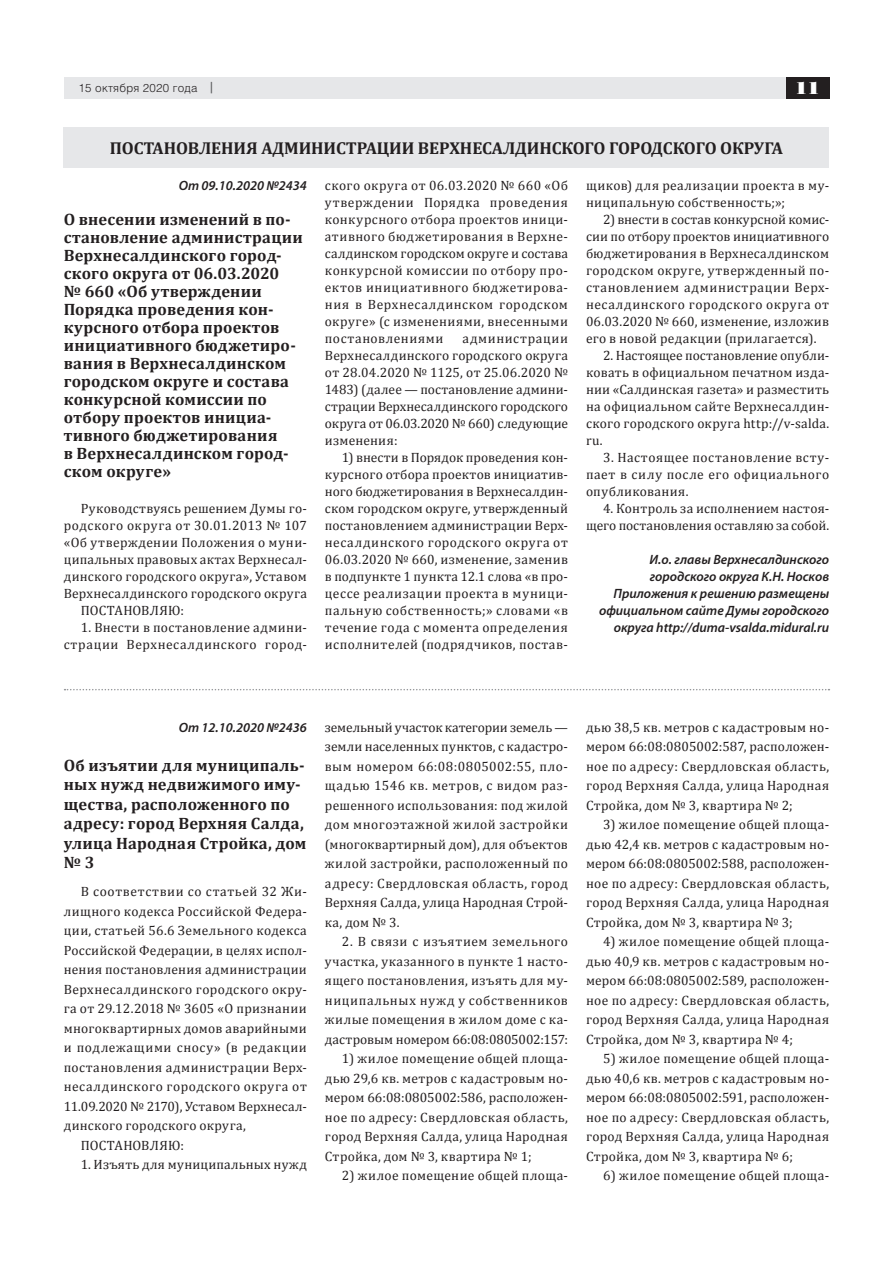
<style>
.page{position:relative;width:893px;height:1263px;background:#fff}
.page>*{position:absolute;margin:0;border:0;box-sizing:border-box;transform-origin:0 0}
.t1{font:700 17.25px "Cambria";letter-spacing:-.005em;color:#231f20}
.t2{font:17.25px "ez Poster";color:#fff}
.t3{font:700 16.5px/18px "Cambria";letter-spacing:.015em;color:#231f20}
.t4{font:13.5px/17px "Cambria";letter-spacing:.025em;color:#231f20;text-align:justify}
.t5{font:italic 600 13.5px/17px "Myriad Pro";color:#231f20;text-align:right}
.t6{font:13.5px/17px "Cambria";color:#231f20;text-align:right}
.t7{font:13.5px "Cambria";letter-spacing:.045em;color:#231f20}
.t8{font:13.5px "Cambria";letter-spacing:-.005em;color:#231f20}
.t9{font:13.5px "Cambria";letter-spacing:.05em;color:#231f20}
.t10{font:300 11.55px "Helios";letter-spacing:.02em;color:#231f20}
.s1{font-family:"Franklin Gothic";font-weight:400;font-size:13.5px;color:#57585a}
</style>
<div class="page">
<div style="left:64px;top:77px;width:722px;height:22px;background:#e6e7e9"></div>
<div style="left:786px;top:77px;width:43px;height:22px;background:#231f20"></div>
<div style="left:64px;top:128px;width:765px;height:40px;background:#e6e7e9"></div>
<svg style="left:65px;top:689px;width:764px;height:1px"></svg>
<p class="t10" style="left:79px;top:81px;width:138px">15 октября 2020 года <span class="s1">|</span></p>
<p class="t2" style="left:795px;top:80px;width:26px">11</p>
<p class="t1" style="left:110px;top:136px;width:675px">ПОСТАНОВЛЕНИЯ АДМИНИСТРАЦИИ ВЕРХНЕСАЛДИНСКОГО ГОРОДСКОГО ОКРУГА</p>
<p class="t5" style="left:179px;top:176px;width:130px">От 09.10.2020 №2434</p>
<p class="t3" style="left:64px;top:210px;width:241px">О внесении изменений в по&shy;становление администрации<br>Верхнесалдинского город&shy;ского округа от 06.03.2020<br>№ 660 «Об утверждении<br>Порядка проведения кон&shy;курсного отбора проектов инициативного бюджетиро&shy;вания в Верхнесалдинском городском округе и состава конкурсной комиссии по отбору проектов инициа&shy;тивного бюджетирования<br>в Верхнесалдинском город&shy;ском округе»</p>
<p class="t4" style="left:81px;top:500px;width:228px">Руководствуясь решением Думы го-</p>
<p class="t4" style="left:64px;top:517px;width:245px">родского округа от 30.01.2013 № 107</p>
<p class="t4" style="left:64px;top:534px;width:245px">«Об утверждении Положения о муни-</p>
<p class="t4" style="left:64px;top:551px;width:245px">ципальных правовых актах Верхнесал-</p>
<p class="t4" style="left:64px;top:568px;width:245px">динского городского округа», Уставом</p>
<p class="t4" style="left:64px;top:585px;width:245px">Верхнесалдинского городского округа</p>
<p class="t4" style="left:81px;top:602px;width:105px">ПОСТАНОВЛЯЮ:</p>
<p class="t4" style="left:64px;top:619px;width:245px;text-align:right">1. Внести в постановление админи&shy;страции Верхнесалдинского город-</p>
<p class="t4" style="left:325px;top:177px;width:245px">ского округа от 06.03.2020 № 660 «Об утверждении Порядка проведения конкурсного отбора проектов иници&shy;ативного бюджетирования в Верхне&shy;салдинском городском округе и состава конкурсной комиссии по отбору про&shy;ектов инициативного бюджетирова&shy;ния в Верхнесалдинском городском округе» (с изменениями, внесенными постановлениями</p>
<p class="t4" style="left:325px;top:330px;width:245px;text-indent:138px">администрации Верхнесалдинского городского округа от 28.04.2020 № 1125, от 25.06.2020 № 1483) (далее — постановление админи&shy;страции Верхнесалдинского городского округа от 06.03.2020 № 660) следующие изменения:</p>
<p class="t4" style="left:325px;top:449px;width:245px;text-indent:17px">1) внести в Порядок проведения кон&shy;курсного отбора проектов инициатив&shy;ного бюджетирования в Верхнесалдин&shy;ском городском округе, утвержденный постановлением администрации Верх&shy;несалдинского городского округа от 06.03.2020 № 660, изменение, заменив в подпункте 1 пункта 12.1 слова «в про&shy;цессе реализации проекта в муници&shy;пальную собственность;» словами «в течение года с момента определения исполнителей (подрядчиков, постав-</p>
<p class="t4" style="left:586px;top:177px;width:245px">щиков) для реализации проекта в му&shy;ниципальную собственность;»;</p>
<p class="t4" style="left:586px;top:211px;width:245px;text-indent:17px">2) внести в состав конкурсной комис&shy;сии по отбору проектов инициативного бюджетирования в Верхнесалдинском городском округе, утвержденный по&shy;становлением администрации Верх&shy;несалдинского городского округа от 06.03.2020 № 660, изменение, изложив его в новой редакции (прилагается).</p>
<p class="t4" style="left:586px;top:347px;width:245px;text-indent:17px">2. Настоящее постановление опубли&shy;ковать в официальном печатном изда&shy;нии «Салдинская газета» и разместить на официальном сайте Верхнесалдин&shy;ского городского округа http://v-salda. ru.</p>
<p class="t4" style="left:586px;top:449px;width:245px;text-indent:17px">3. Настоящее постановление всту&shy;пает в силу после его официального опубликования.</p>
<p class="t6" style="left:586px;top:500px;width:245px">4. Контроль за исполнением настоя&shy;щего постановления оставляю за собой.</p>
<p class="t5" style="left:599px;top:551px;width:232px">И.о. главы Верхнесалдинского городского округа К.Н. Носков Приложения к решению размещены официальном сайте Думы городского округа http://duma-vsalda.midural.ru</p>
<p class="t5" style="left:179px;top:718px;width:130px">От 12.10.2020 №2436</p>
<p class="t3" style="left:64px;top:755px;width:244px;line-height:19.5px">Об изъятии для муниципаль&shy;ных нужд недвижимого иму&shy;щества, расположенного по адресу: город Верхняя Салда, улица Народная Стройка, дом № 3</p>
<p class="t7" style="left:81px;top:883px;width:228px">В соответствии со статьей 32 Жи-</p>
<p class="t4" style="left:64px;top:902px;width:245px">лищного кодекса Российской Федера-</p>
<p class="t4" style="left:64px;top:922px;width:245px">ции, статьей 56.6 Земельного кодекса</p>
<p class="t4" style="left:64px;top:941px;width:245px">Российской Федерации, в целях испол-</p>
<p class="t4" style="left:64px;top:961px;width:245px">нения постановления администрации</p>
<p class="t4" style="left:64px;top:980px;width:245px">Верхнесалдинского городского окру-</p>
<p class="t4" style="left:64px;top:1000px;width:245px">га от 29.12.2018 № 3605 «О признании</p>
<p class="t4" style="left:64px;top:1019px;width:245px">многоквартирных домов аварийными</p>
<p class="t9" style="left:64px;top:1039px;width:245px">и подлежащими сносу» (в редакции</p>
<p class="t4" style="left:64px;top:1058px;width:245px">постановления администрации Верх-</p>
<p class="t7" style="left:64px;top:1078px;width:245px">несалдинского городского округа от</p>
<p class="t8" style="left:64px;top:1098px;width:245px">11.09.2020 № 2170), Уставом Верхнесал-</p>
<p class="t4" style="left:64px;top:1117px;width:184px">динского городского округа,</p>
<p class="t4" style="left:81px;top:1136px;width:105px">ПОСТАНОВЛЯЮ:</p>
<p class="t4" style="left:81px;top:1156px;width:228px">1. Изъять для муниципальных нужд</p>
<p class="t4" style="left:325px;top:717px;width:245px;line-height:19.5px">земельный участок категории земель — земли населенных пунктов, с кадастро&shy;вым номером 66:08:0805002:55, пло&shy;щадью 1546 кв. метров, с видом раз&shy;решенного использования: под жилой дом многоэтажной жилой застройки (многоквартирный дом), для объектов жилой застройки, расположенный по адресу: Свердловская область, город Верхняя Салда, улица Народная Строй&shy;ка, дом № 3.</p>
<p class="t4" style="left:325px;top:932px;width:245px;line-height:19.5px;text-indent:17px">2. В связи с изъятием земельного участка, указанного в пункте 1 насто&shy;ящего постановления, изъять для му&shy;ниципальных нужд у собственников жилые помещения в жилом доме с ка&shy;дастровым номером 66:08:0805002:157:</p>
<p class="t4" style="left:325px;top:1049px;width:245px;line-height:19.5px;text-indent:17px">1) жилое помещение общей площа&shy;дью 29,6 кв. метров с кадастровым но&shy;мером 66:08:0805002:586, расположен&shy;ное по адресу: Свердловская область, город Верхняя Салда, улица Народная Стройка, дом № 3, квартира № 1;</p>
<p class="t4" style="left:342px;top:1167px;width:228px">2) жилое помещение общей площа-</p>
<p class="t4" style="left:586px;top:717px;width:245px;line-height:19.5px">дью 38,5 кв. метров с кадастровым но&shy;мером 66:08:0805002:587, расположен&shy;ное по адресу: Свердловская область, город Верхняя Салда, улица Народная Стройка, дом № 3, квартира № 2;</p>
<p class="t4" style="left:586px;top:815px;width:245px;line-height:19.5px;text-indent:17px">3) жилое помещение общей площа&shy;дью 42,4 кв. метров с кадастровым но&shy;мером 66:08:0805002:588, расположен&shy;ное по адресу: Свердловская область, город Верхняя Салда, улица Народная Стройка, дом № 3, квартира № 3;</p>
<p class="t4" style="left:586px;top:932px;width:245px;line-height:19.5px;text-indent:17px">4) жилое помещение общей площа&shy;дью 40,9 кв. метров с кадастровым но&shy;мером 66:08:0805002:589, расположен&shy;ное по адресу: Свердловская область, город Верхняя Салда, улица Народная Стройка, дом № 3, квартира № 4;</p>
<p class="t4" style="left:586px;top:1049px;width:245px;line-height:19.5px;text-indent:17px">5) жилое помещение общей площа&shy;дью 40,6 кв. метров с кадастровым но&shy;мером 66:08:0805002:591, расположен&shy;ное по адресу: Свердловская область, город Верхняя Салда, улица Народная Стройка, дом № 3, квартира № 6;</p>
<p class="t4" style="left:603px;top:1167px;width:228px">6) жилое помещение общей площа-</p>
</div>
